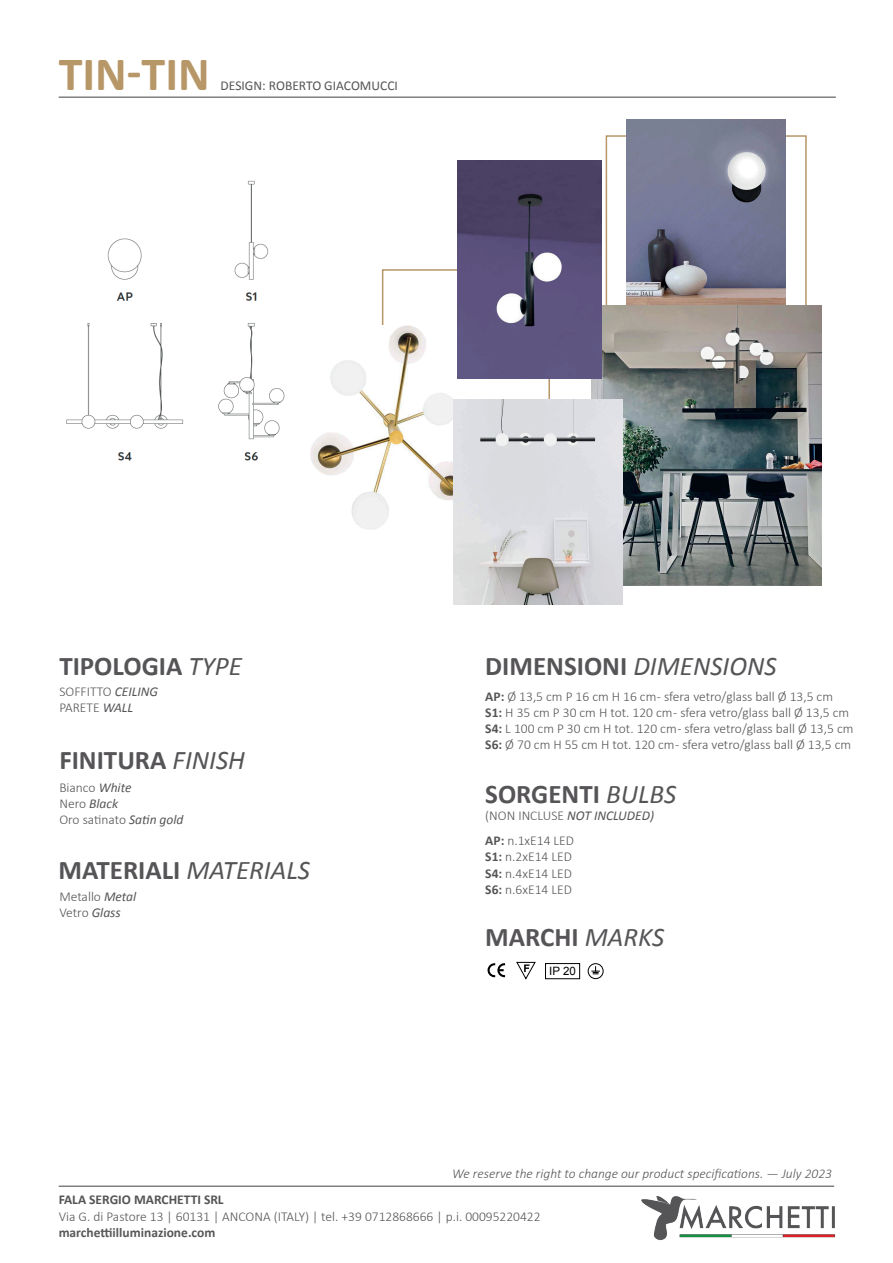
<style>
.page{position:relative;width:893px;height:1263px;background:#fff}
.page>*{position:absolute;margin:0;border:0;box-sizing:border-box;transform-origin:0 0}
.t1{font:700 48px "Calibri";color:#b79667}
.t2{font:700 27px "Calibri";color:#565457}
.t3{font:300 13.5px/16.2px "Calibri";color:#565457}
.t4{font:italic 300 13.5px "Calibri";color:#565457}
.t5{font:700 13.5px "Calibri";color:#58585a}
.t6{font:13.5px "Calibri";color:#565457}
.t7{font:italic 13.5px "Calibri";color:#565457}
.t8{font:700 13.5px "Calibri";color:#565457}
.t9{font:11.55px "Arial";color:#000001}
.s1{font-weight:400;font-style:italic}
.s2{font-weight:700}
.s3{font-weight:300;font-style:normal}
</style>
<div class="page">
<img style="left:627px;top:119px;width:158px;height:186px">
<img style="left:641px;top:1185px;width:194px;height:55px">
<hr style="left:59px;top:1185px;width:775px;height:2px;background:#565557">
<hr style="left:59px;top:97px;width:777px;height:1px;background:#565557">
<svg style="left:487px;top:963px;width:18px;height:14px"></svg>
<svg style="left:516px;top:962px;width:20px;height:18px"></svg>
<svg style="left:588px;top:963px;width:16px;height:16px"></svg>
<div style="left:545px;top:963px;width:35px;height:16px;border:1px solid #000001"></div>
<img style="left:66px;top:180px;width:219px;height:281px">
<div style="left:34px;top:147px;width:165px;height:58px;background:#fff"></div>
<img style="left:591px;top:305px;width:230px;height:280px">
<img style="left:310px;top:325px;width:148px;height:205px">
<img style="left:458px;top:161px;width:143px;height:218px">
<img style="left:454px;top:399px;width:168px;height:205px">
<h1 class="t1" style="left:59px;top:40px;width:153px">TIN-TIN</h1>
<p class="t6" style="left:221px;top:77px;width:179px">DESIGN: ROBERTO GIACOMUCCI</p>
<h2 class="t2" style="left:59px;top:647px;width:184px">TIPOLOGIA <span class="s1">TYPE</span></h2>
<p class="t3" style="left:59px;top:683px;width:100px">SOFFITTO <span class="s1">CEILING<br></span>PARETE <span class="s1">WALL</span></p>
<h2 class="t2" style="left:59px;top:740px;width:187px">FINITURA <span class="s1">FINISH</span></h2>
<p class="t3" style="left:59px;top:779px;width:126px">Bianco <span class="s1">White<br></span>Nero <span class="s1">Black<br></span>Oro satinato <span class="s1">Satin gold</span></p>
<h2 class="t2" style="left:59px;top:851px;width:253px">MATERIALI <span class="s1">MATERIALS</span></h2>
<p class="t3" style="left:59px;top:888px;width:78px">Metallo <span class="s1">Metal<br></span>Vetro <span class="s1">Glass</span></p>
<h2 class="t2" style="left:485px;top:647px;width:293px">DIMENSIONI <span class="s1">DIMENSIONS</span></h2>
<p class="t3" style="left:485px;top:688px;width:370px"><span class="s2">AP:</span> Ø 13,5 cm P 16 cm H 16 cm - sfera vetro/glass ball Ø 13,5 cm<br><span class="s2">S1:</span> H 35 cm P 30 cm H tot. 120 cm - sfera vetro/glass ball Ø 13,5 cm <span class="s2">S4:</span> L 100 cm P 30 cm H tot. 120 cm - sfera vetro/glass ball Ø 13,5 cm <span class="s2">S6:</span> Ø 70 cm H 55 cm H tot. 120 cm - sfera vetro/glass ball Ø 13,5 cm</p>
<h2 class="t2" style="left:485px;top:775px;width:193px">SORGENTI <span class="s1">BULBS</span></h2>
<p class="t7" style="left:485px;top:807px;width:171px"><span class="s3">(NON INCLUSE</span> NOT INCLUDED)</p>
<p class="t3" style="left:485px;top:832px;width:90px"><span class="s2">AP:</span> n.1xE14 LED<br><span class="s2">S1:</span> n.2xE14 LED<br><span class="s2">S4:</span> n.4xE14 LED<br><span class="s2">S6:</span> n.6xE14 LED</p>
<h2 class="t2" style="left:485px;top:918px;width:180px">MARCHI <span class="s1">MARKS</span></h2>
<p class="t9" style="left:549px;top:964px;width:28px">IP 20</p>
<p class="t4" style="left:452px;top:1165px;width:381px">We reserve the right to change our product specifications. — July 2023</p>
<p class="t8" style="left:59px;top:1190px;width:167px">FALA SERGIO MARCHETTI SRL</p>
<p class="t3" style="left:59px;top:1208px;width:483px">Via G. di Pastore 13 | 60131 | ANCONA (ITALY) | tel. +39 0712868666 | p.i. 00095220422</p>
<p class="t5" style="left:59px;top:1223px;width:158px">marchettiilluminazione.com</p>
</div>
